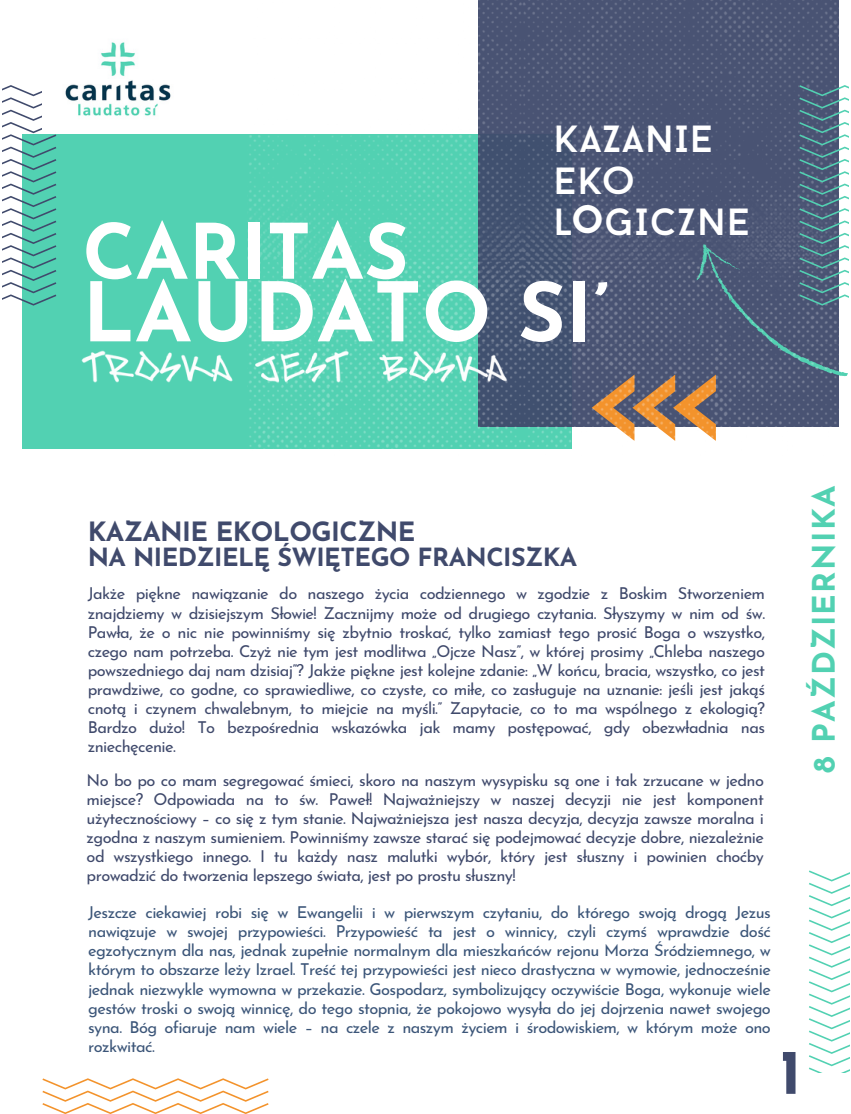
<style>
.page{position:relative;width:851px;height:1114px;background:#fff}
.page>*{position:absolute;margin:0;border:0;box-sizing:border-box;transform-origin:0 0}
.t1{font:700 81.75px "Josefin Sans";color:#fff}
.t2{font:700 76.2px "Josefin Sans";color:#fff}
.t3{font:700 63.15px "Josefin Sans";color:#404a6c}
.t4{font:37.8px "Baron Neue";letter-spacing:.045em;color:#fff}
.t5{font:700 37.8px "Josefin Sans";color:#fff}
.t6{font:700 31.05px "Josefin Sans";letter-spacing:.045em;color:#52d1b2}
.t7{font:700 26.55px "Josefin Sans";letter-spacing:-.02em;color:#404a6c}
.t8{font:700 25.05px "Josefin Sans";letter-spacing:-.02em;color:#404a6c}
.t9{font:16.35px/19.2px "Josefin Sans";letter-spacing:-.035em;color:#404a6c;text-align:justify}
.t10{font:16.35px/19.2px "Josefin Sans";letter-spacing:-.035em;color:#3c5679;text-align:justify}
.s1{font-family:"Montserrat";font-size:39.3px}
</style>
<div class="page">
<div style="left:22px;top:134px;width:549px;height:314px;background:#52d1b2"></div>
<img style="left:81px;top:350px;width:152px;height:33px">
<img style="left:248px;top:0;width:590px;height:449px">
<svg style="left:2px;top:85px;width:54px;height:221px"></svg>
<img style="left:42px;top:42px;width:129px;height:92px">
<svg style="left:42px;top:1078px;width:226px;height:35px"></svg>
<svg style="left:591px;top:85px;width:258px;height:356px"></svg>
<svg style="left:809px;top:870px;width:40px;height:203px"></svg>
<p class="t4" style="left:554px;top:124px;width:160px">KAZANIE</p>
<p class="t4" style="left:554px;top:165px;width:82px">EK<span class="s1">O</span></p>
<p class="t4" style="left:554px;top:207px;width:20px">L</p>
<p class="t5" style="left:571px;top:205px;width:34px">O</p>
<p class="t4" style="left:604px;top:207px;width:147px">GICZNE</p>
<p class="t2" style="left:82px;top:222px;width:327px">CARITAS</p>
<p class="t1" style="left:82px;top:280px;width:528px">LAUDATO SI’</p>
<p class="t7" style="left:88px;top:521px;width:329px">KAZANIE EKOLOGICZNE</p>
<p class="t8" style="left:88px;top:547px;width:491px">NA NIEDZIELĘ ŚWIĘTEGO FRANCISZKA</p>
<p class="t9" style="left:88px;top:586px;width:678px">Jakże piękne nawiązanie do naszego życia codziennego w zgodzie z Boskim Stworzeniem znajdziemy w dzisiejszym Słowie! Zacznijmy może od drugiego czytania. Słyszymy w nim od św.<br>Pawła, że o nic nie powinniśmy się zbytnio troskać, tylko zamiast tego prosić Boga o wszystko, czego nam potrzeba. Czyż nie tym jest modlitwa „Ojcze Nasz”, w której prosimy „Chleba naszego powszedniego daj nam dzisiaj”? Jakże piękne jest kolejne zdanie: „W końcu, bracia, wszystko, co jest prawdziwe, co godne, co sprawiedliwe, co czyste, co miłe, co zasługuje na uznanie: jeśli jest jakąś cnotą i czynem chwalebnym, to miejcie na myśli.” Zapytacie, co to ma wspólnego z ekologią?<br>Bardzo dużo! To bezpośrednia wskazówka jak mamy postępować, gdy obezwładnia nas zniechęcenie.</p>
<p class="t9" style="left:87px;top:772px;width:678px">No bo po co mam segregować śmieci, skoro na naszym wysypisku są one i tak zrzucane w jedno miejsce? Odpowiada na to św. Paweł! Najważniejszy w naszej decyzji nie jest komponent użytecznościowy – co się z tym stanie. Najważniejsza jest nasza decyzja, decyzja zawsze moralna i zgodna z naszym sumieniem. Powinniśmy zawsze starać się podejmować decyzje dobre, niezależnie od wszystkiego innego. I tu każdy nasz malutki wybór, który jest słuszny i powinien choćby prowadzić do tworzenia lepszego świata, jest po prostu słuszny!</p>
<p class="t10" style="left:88px;top:904px;width:684px">Jeszcze ciekawiej robi się w Ewangelii i w pierwszym czytaniu, do którego swoją drogą Jezus nawiązuje w swojej przypowieści. Przypowieść ta jest o winnicy, czyli czymś wprawdzie dość egzotycznym dla nas, jednak zupełnie normalnym dla mieszkańców rejonu Morza Śródziemnego, w którym to obszarze leży Izrael. Treść tej przypowieści jest nieco drastyczna w wymowie, jednocześnie jednak niezwykle wymowna w przekazie. Gospodarz, symbolizujący oczywiście Boga, wykonuje wiele gestów troski o swoją winnicę, do tego stopnia, że pokojowo wysyła do jej dojrzenia nawet swojego syna. Bóg ofiaruje nam wiele – na czele z naszym życiem i środowiskiem, w którym może ono rozkwitać.</p>
<p class="t6" style="left:811px;top:772px;width:288px;rotate:-90deg">8 PAŹDZIERNIKA</p>
<p class="t3" style="left:779px;top:1046px;width:23px">1</p>
</div>
